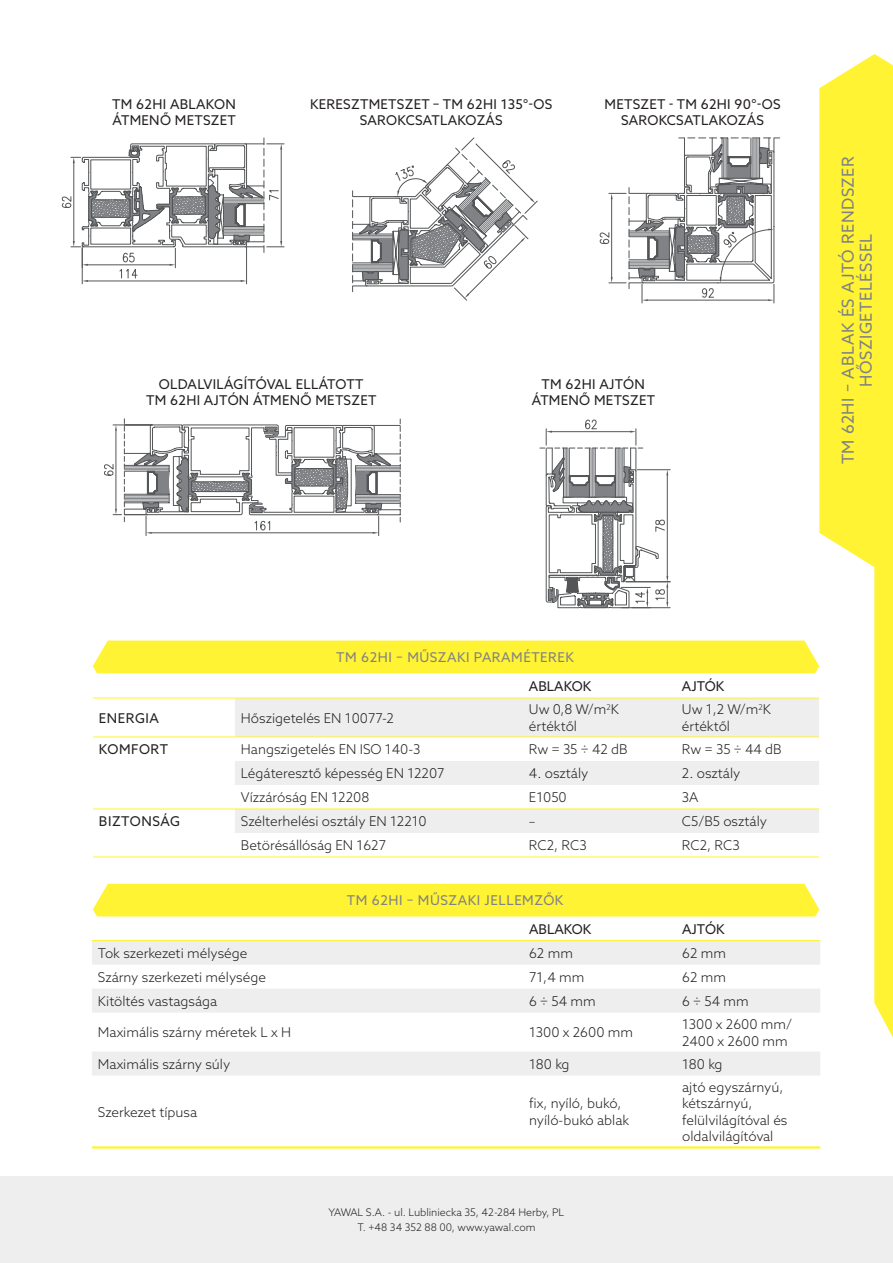
<style>
.page{position:relative;width:893px;height:1263px;background:#fff}
.page>*{position:absolute;margin:0;border:0;box-sizing:border-box;transform-origin:0 0}
.napis_na_belce_SZARY{font:16.5px/18px "Azo Sans";letter-spacing:.035em;color:#808285;text-align:center}
.dane_techniczne{font:300 13.5px/16.5px "Azo Sans";color:#231f20}
.przekroje{font:13.5px "Azo Sans";letter-spacing:.02em;color:#231f20}
.para__techniczne_SZARY{font:13.5px "Azo Sans";letter-spacing:.04em;color:#808285}
.dane_techniczne_bold{font:13.5px "Azo Sans";color:#231f20}
.energia_komfort_bezpieczenstwo{font:13.5px "Azo Sans";letter-spacing:.04em;color:#231f20}
.t1{font:300 10.5px/15px "Azo Sans";color:#231f20;text-align:center}
</style>
<div class="page">
<div style="left:0;top:1176px;width:893px;height:87px;background:#eeeeef"></div>
<svg style="left:819px;top:54px;width:74px;height:984px"></svg>
<div style="left:820px;top:88px;width:73px;height:445px;background:#fff333"></div>
<hr style="left:637px;top:469px;width:33px;height:1px;background:#545557">
<hr style="left:632px;top:607px;width:38px;height:1px;background:#545557">
<hr style="left:626px;top:581px;width:44px;height:1px;background:#545557">
<svg style="left:540px;top:419px;width:128px;height:189px"></svg>
<svg style="left:104px;top:418px;width:296px;height:118px"></svg>
<svg style="left:235px;top:699px;width:584px;height:134px;fill:#eeeeef"></svg>
<hr style="left:93px;top:736px;width:142px;height:1px;background:#fff333">
<hr style="left:235px;top:736px;width:288px;height:1px;background:#fff333">
<hr style="left:523px;top:736px;width:153px;height:1px;background:#fff333">
<hr style="left:676px;top:736px;width:143px;height:1px;background:#fff333">
<hr style="left:93px;top:698px;width:142px;height:1px;background:#fff333">
<hr style="left:235px;top:698px;width:288px;height:1px;background:#fff333">
<hr style="left:523px;top:698px;width:153px;height:1px;background:#fff333">
<hr style="left:676px;top:698px;width:143px;height:1px;background:#fff333">
<hr style="left:93px;top:808px;width:142px;height:1px;background:#fff333">
<hr style="left:235px;top:808px;width:288px;height:1px;background:#fff333">
<hr style="left:523px;top:808px;width:153px;height:1px;background:#fff333">
<hr style="left:676px;top:808px;width:143px;height:1px;background:#fff333">
<hr style="left:93px;top:856px;width:142px;height:1px;background:#fff333">
<hr style="left:235px;top:856px;width:288px;height:1px;background:#fff333">
<hr style="left:523px;top:856px;width:153px;height:1px;background:#fff333">
<hr style="left:676px;top:856px;width:143px;height:1px;background:#fff333">
<div style="left:93px;top:640px;width:726px;height:33px;background:#fff333"></div>
<svg style="left:92px;top:941px;width:728px;height:134px;fill:#eeeeef"></svg>
<hr style="left:92px;top:1146px;width:431px;height:2px;background:#fff333">
<hr style="left:523px;top:1146px;width:153px;height:2px;background:#fff333">
<hr style="left:676px;top:1146px;width:144px;height:2px;background:#fff333">
<hr style="left:92px;top:940px;width:431px;height:1px;background:#fff333">
<hr style="left:523px;top:940px;width:153px;height:1px;background:#fff333">
<hr style="left:676px;top:940px;width:144px;height:1px;background:#fff333">
<div style="left:93px;top:884px;width:726px;height:32px;background:#fff333"></div>
<hr style="left:246px;top:247px;width:1px;height:37px;background:#545557">
<hr style="left:82px;top:247px;width:1px;height:37px;background:#545557">
<svg style="left:61px;top:138px;width:223px;height:144px"></svg>
<svg style="left:352px;top:138px;width:185px;height:162px"></svg>
<svg style="left:599px;top:138px;width:181px;height:165px"></svg>
<p class="przekroje" style="left:112px;top:95px;width:125px">TM 62HI ABLAKON</p>
<p class="przekroje" style="left:113px;top:111px;width:125px">ÁTMENŐ METSZET</p>
<p class="przekroje" style="left:310px;top:95px;width:244px">KERESZTMETSZET – TM 62HI 135°-OS</p>
<p class="przekroje" style="left:360px;top:111px;width:145px">SAROKCSATLAKOZÁS</p>
<p class="przekroje" style="left:604px;top:95px;width:178px">METSZET - TM 62HI 90°-OS</p>
<p class="przekroje" style="left:621px;top:111px;width:145px">SAROKCSATLAKOZÁS</p>
<p class="przekroje" style="left:159px;top:375px;width:206px">OLDALVILÁGÍTÓVAL ELLÁTOTT</p>
<p class="przekroje" style="left:146px;top:392px;width:232px">TM 62HI AJTÓN ÁTMENŐ METSZET</p>
<p class="przekroje" style="left:541px;top:375px;width:105px">TM 62HI AJTÓN</p>
<p class="przekroje" style="left:532px;top:392px;width:125px">ÁTMENŐ METSZET</p>
<p class="napis_na_belce_SZARY" style="left:839px;top:464px;width:310px;rotate:-90deg">TM 62HI – ABLAK ÉS AJTÓ RENDSZER<br>HŐSZIGETELÉSSEL</p>
<p class="para__techniczne_SZARY" style="left:336px;top:648px;width:239px">TM 62HI – MŰSZAKI PARAMÉTEREK</p>
<p class="dane_techniczne_bold" style="left:529px;top:678px;width:64px">ABLAKOK</p>
<p class="dane_techniczne_bold" style="left:682px;top:678px;width:44px">AJTÓK</p>
<p class="energia_komfort_bezpieczenstwo" style="left:99px;top:709px;width:62px">ENERGIA</p>
<p class="dane_techniczne" style="left:241px;top:709px;width:154px">Hőszigetelés EN 10077-2</p>
<p class="dane_techniczne" style="left:529px;top:701px;width:92px">Uw 0,8 W/m<sup>2</sup>K értéktől</p>
<p class="dane_techniczne" style="left:682px;top:701px;width:91px">Uw 1,2 W/m<sup>2</sup>K értéktől</p>
<p class="energia_komfort_bezpieczenstwo" style="left:99px;top:740px;width:71px">KOMFORT</p>
<p class="dane_techniczne" style="left:241px;top:741px;width:181px">Hangszigetelés EN ISO 140-3</p>
<p class="dane_techniczne" style="left:529px;top:741px;width:100px">Rw = 35 ÷ 42 dB</p>
<p class="dane_techniczne" style="left:682px;top:741px;width:101px">Rw = 35 ÷ 44 dB</p>
<p class="dane_techniczne" style="left:241px;top:765px;width:205px">Légáteresztő képesség EN 12207</p>
<p class="dane_techniczne" style="left:529px;top:765px;width:61px">4. osztály</p>
<p class="dane_techniczne" style="left:682px;top:765px;width:60px">2. osztály</p>
<p class="dane_techniczne" style="left:241px;top:789px;width:130px">Vízzáróság EN 12208</p>
<p class="dane_techniczne" style="left:529px;top:789px;width:39px">E1050</p>
<p class="dane_techniczne" style="left:682px;top:789px;width:18px">3A</p>
<p class="energia_komfort_bezpieczenstwo" style="left:99px;top:812px;width:83px">BIZTONSÁG</p>
<p class="dane_techniczne" style="left:241px;top:813px;width:187px">Szélterhelési osztály EN 12210</p>
<p class="dane_techniczne" style="left:529px;top:813px;width:8px">–</p>
<p class="dane_techniczne" style="left:682px;top:813px;width:87px">C5/B5 osztály</p>
<p class="dane_techniczne" style="left:241px;top:837px;width:147px">Betörésállóság EN 1627</p>
<p class="dane_techniczne" style="left:529px;top:837px;width:59px">RC2, RC3</p>
<p class="dane_techniczne" style="left:682px;top:837px;width:59px">RC2, RC3</p>
<p class="para__techniczne_SZARY" style="left:347px;top:892px;width:218px">TM 62HI – MŰSZAKI JELLEMZŐK</p>
<p class="dane_techniczne_bold" style="left:529px;top:920px;width:64px">ABLAKOK</p>
<p class="dane_techniczne_bold" style="left:682px;top:920px;width:44px">AJTÓK</p>
<p class="dane_techniczne" style="left:98px;top:944px;width:151px">Tok szerkezeti mélysége</p>
<p class="dane_techniczne" style="left:529px;top:944px;width:45px">62 mm</p>
<p class="dane_techniczne" style="left:682px;top:944px;width:45px">62 mm</p>
<p class="dane_techniczne" style="left:98px;top:968px;width:170px">Szárny szerkezeti mélysége</p>
<p class="dane_techniczne" style="left:529px;top:968px;width:57px">71,4 mm</p>
<p class="dane_techniczne" style="left:682px;top:968px;width:45px">62 mm</p>
<p class="dane_techniczne" style="left:98px;top:992px;width:121px">Kitöltés vastagsága</p>
<p class="dane_techniczne" style="left:529px;top:992px;width:68px">6 ÷ 54 mm</p>
<p class="dane_techniczne" style="left:682px;top:992px;width:68px">6 ÷ 54 mm</p>
<p class="dane_techniczne" style="left:98px;top:1024px;width:195px">Maximális szárny méretek L x H</p>
<p class="dane_techniczne" style="left:529px;top:1024px;width:105px">1300 x 2600 mm</p>
<p class="dane_techniczne" style="left:682px;top:1016px;width:111px">1300 x 2600 mm/<br>2400 x 2600 mm</p>
<p class="dane_techniczne" style="left:98px;top:1055px;width:134px">Maximális szárny súly</p>
<p class="dane_techniczne" style="left:529px;top:1055px;width:42px">180 kg</p>
<p class="dane_techniczne" style="left:682px;top:1055px;width:42px">180 kg</p>
<p class="dane_techniczne" style="left:98px;top:1103px;width:101px">Szerkezet típusa</p>
<p class="dane_techniczne" style="left:529px;top:1095px;width:102px">fix, nyíló, bukó, nyíló-bukó ablak</p>
<p class="dane_techniczne" style="left:682px;top:1079px;width:107px">ajtó egyszárnyú, kétszárnyú, felülvilágítóval és oldalvilágítóval</p>
<p class="t1" style="left:329px;top:1205px;width:237px">YAWAL S.A. - ul. Lubliniecka 35, 42-284 Herby, PL<br>T. +48 34 352 88 00, www.yawal.com</p>
</div>
